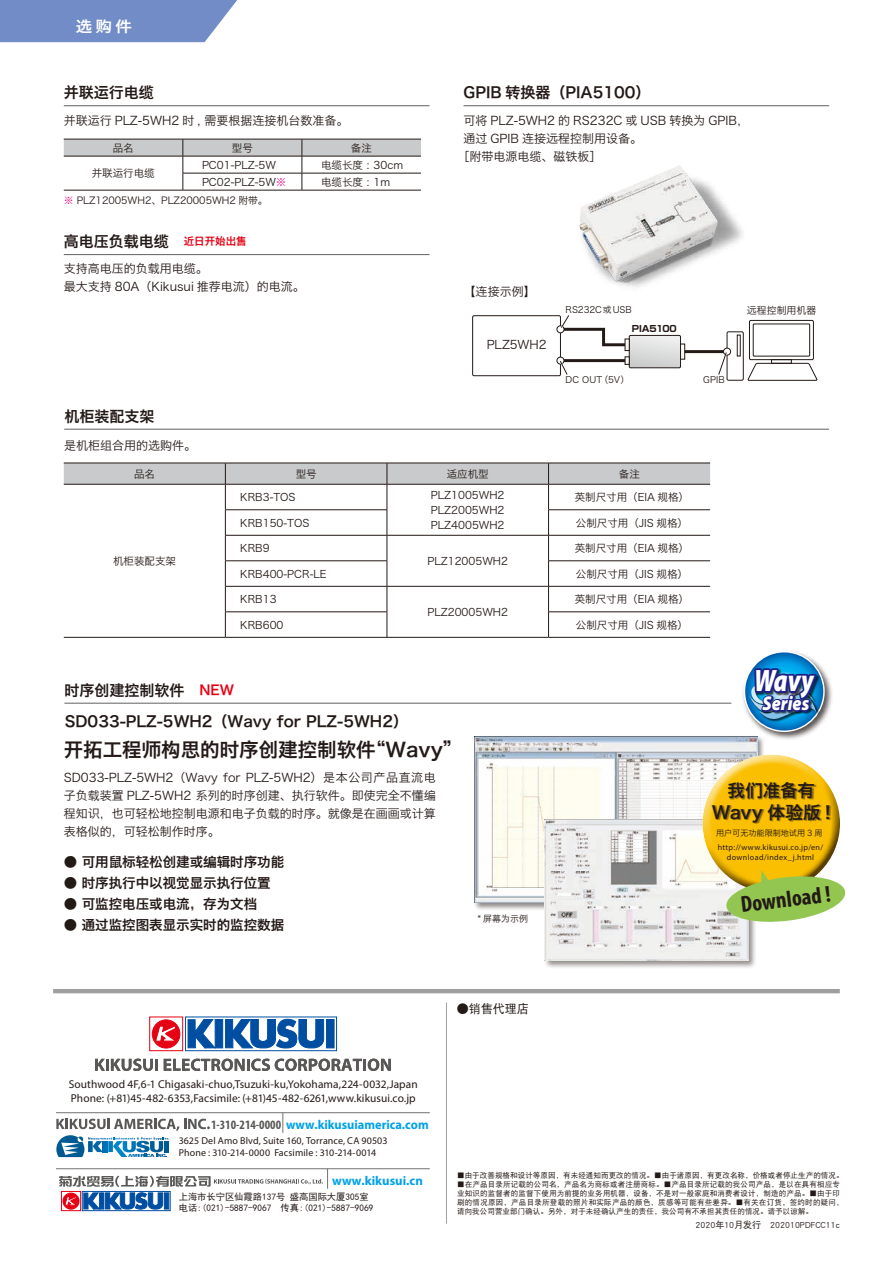
<style>
.page{position:relative;width:893px;height:1263px;background:#fff}
.page>*{position:absolute;margin:0;border:0;box-sizing:border-box;transform-origin:0 0}
.t1{font:italic 900 31.05px "Myriad Pro";color:#fff;scale:.78 1}
.t2{font:700 condensed 23.1px "Myriad Pro";color:#231916}
.t3{font:italic 900 19.95px "Myriad Pro";color:#fff;scale:.87 1}
.t4{font:19.5px "Hiragino Sans GB W6";color:#231916}
.t5{font:17.55px/21.6px "Hiragino Sans GB W6";letter-spacing:-.005em;color:#231916;text-align:center}
.t6{font:15px "Hiragino Sans GB W6";color:#231916}
.t7{font:15px "Hiragino Sans GB W6";color:#fff;scale:1.1 1}
.t8{font:13.5px "Hiragino Sans GB W6";color:#231916}
.t9{font:700 12.9px "Myriad Pro";color:#00a1e9;scale:.96 1}
.t10{font:700 12.9px "Myriad Pro";color:#00a1e9}
.t11{font:12px/18px "Hiragino Sans GB W3";color:#231916}
.t12{font:12px "DF Hei GB W5";letter-spacing:.005em;color:#231916}
.t13{font:11.85px "Hiragino Sans GB W3";letter-spacing:-.01em;color:#231916}
.t14{font:11.4px/14.2px "Myriad Pro";letter-spacing:.005em;color:#231916}
.t15{font:10.5px/15px "Hiragino Sans GB W3";color:#231916;text-align:justify}
.t16{font:10.05px/11.4px "Myriad Pro";letter-spacing:.01em;color:#231916}
.t17{font:9.9px "Hiragino Sans GB W3";letter-spacing:.005em;color:#231916}
.t18{font:9.75px "Hiragino Sans GB W3";color:#231916}
.t19{font:9.3px/11.1px "Sim Hei";color:#231916}
.t20{font:9px "DF Hei GB W5";color:#231916}
.t21{font:9px "Hiragino Sans GB W3";color:#231916}
.t22{font:8.85px "Hiragino Sans GB W3";letter-spacing:.005em;color:#231916}
.t23{font:700 8.85px "Shin Go";color:#231916}
.t24{font:8.1px/10.2px "Myriad Pro";letter-spacing:.045em;color:#231916;text-align:center}
.t25{font:8.1px "Hiragino Sans GB W3";color:#231916}
.t26{font:7.5px/9px "DF Hei GB W5";letter-spacing:.02em;color:#231916}
.s1{color:#e4007f}
.s2{font-size:10.5px;color:#e60013}
.s3{font-size:13.5px;color:#e60013}
.s4{font-stretch:condensed;color:#595857}
</style>
<div class="page">
<hr style="left:463px;top:105px;width:366px;height:1px;background:#727272">
<img style="left:579px;top:165px;width:164px;height:122px">
<hr style="left:64px;top:105px;width:365px;height:1px;background:#727272">
<hr style="left:64px;top:429px;width:765px;height:1px;background:#727272">
<svg style="left:64px;top:463px;width:646px;height:174px"></svg>
<hr style="left:64px;top:637px;width:161px;height:1px;background:#231916">
<hr style="left:225px;top:637px;width:162px;height:1px;background:#231916">
<hr style="left:387px;top:637px;width:162px;height:1px;background:#231916">
<hr style="left:549px;top:637px;width:161px;height:1px;background:#231916">
<div style="left:472px;top:315px;width:89px;height:61px;border:1px solid #231916"></div>
<div style="left:753px;top:324px;width:57px;height:32px;border:1px solid #231916"></div>
<div style="left:749px;top:320px;width:65px;height:40px;border:1px solid #231916"></div>
<svg style="left:747px;top:362px;width:71px;height:19px"></svg>
<div style="left:727px;top:331px;width:17px;height:50px;border:1px solid #231916"></div>
<div style="left:771px;top:359px;width:20px;height:4px;border:1px solid #231916"></div>
<div style="left:737px;top:335px;width:3px;height:21px;border:1px solid #231916"></div>
<hr style="left:683px;top:350px;width:44px;height:3px;background:#231916">
<div style="left:556px;top:325px;width:8px;height:8px;border:1px solid #231916;border-radius:50%"></div>
<div style="left:556px;top:357px;width:8px;height:8px;border:1px solid #231916;border-radius:50%"></div>
<div style="left:723px;top:348px;width:8px;height:7px;background:#fff;border-radius:50%"></div>
<div style="left:723px;top:348px;width:8px;height:8px;border:1px solid #231916;border-radius:50%"></div>
<svg style="left:557px;top:315px;width:128px;height:61px"></svg>
<svg style="left:717px;top:351px;width:11px;height:25px"></svg>
<svg style="left:64px;top:139px;width:357px;height:51px"></svg>
<hr style="left:64px;top:190px;width:119px;height:1px;background:#231916">
<hr style="left:183px;top:190px;width:119px;height:1px;background:#231916">
<hr style="left:302px;top:190px;width:119px;height:1px;background:#231916">
<hr style="left:64px;top:254px;width:365px;height:1px;background:#727272">
<hr style="left:64px;top:703px;width:667px;height:1px;background:#727272">
<img style="left:475px;top:736px;width:282px;height:167px">
<div style="left:543px;top:818px;width:214px;height:151px;background:#231916;opacity:.5"></div>
<img style="left:544px;top:819px;width:204px;height:141px">
<img style="left:740px;top:675px;width:92px;height:68px">
<img style="left:741px;top:651px;width:86px;height:92px">
<div style="left:0;top:0;width:237px;height:42px;background:#718cc7"></div>
<hr style="left:53px;top:989px;width:787px;height:4px;background:#a0a0a1">
<hr style="left:446px;top:1002px;width:1px;height:221px;background:#a0a0a1">
<hr style="left:56px;top:1112px;width:374px;height:1px;background:#727272">
<hr style="left:56px;top:1168px;width:374px;height:1px;background:#727272">
<div style="left:61px;top:1191px;width:20px;height:20px;border:1px solid #e60013"></div>
<div style="left:82px;top:1191px;width:88px;height:20px;border:1px solid #004ea2"></div>
<svg style="left:59px;top:1169px;width:269px;height:41px"></svg>
<svg style="left:56px;top:1119px;width:154px;height:38px"></svg>
<svg style="left:282px;top:1113px;width:1px;height:20px"></svg>
<svg style="left:95px;top:1017px;width:296px;height:54px"></svg>
<div style="left:702px;top:753px;width:135px;height:108px;background:#fff;opacity:.75"></div>
<div style="left:703px;top:776px;width:139px;height:116px;background:#231916;opacity:.75"></div>
<div style="left:713px;top:782px;width:118px;height:42px;background:#231916;opacity:.5"></div>
<svg style="left:725px;top:870px;width:121px;height:55px"></svg>
<p class="t7" style="left:76px;top:17px;width:53px">选购件</p>
<p class="t6" style="left:64px;top:83px;width:91px">并联运行电缆</p>
<p class="t11" style="left:64px;top:112px;width:286px">并联运行 PLZ-5WH2 时 , 需要根据连接机台数准备。</p>
<p class="t15" style="left:113px;top:140px;width:22px">品名</p>
<p class="t15" style="left:232px;top:140px;width:22px">型号</p>
<p class="t15" style="left:351px;top:140px;width:22px">备注</p>
<p class="t15" style="left:92px;top:165px;width:64px">并联运行电缆</p>
<p class="t15" style="left:202px;top:157px;width:75px">PC01-PLZ-5W</p>
<p class="t15" style="left:321px;top:157px;width:84px">电缆长度：30cm</p>
<p class="t15" style="left:202px;top:174px;width:86px">PC02-PLZ-5W<span class="s1">※</span></p>
<p class="t15" style="left:321px;top:174px;width:71px">电缆长度：1m</p>
<p class="t18" style="left:64px;top:194px;width:205px"><span class="s1">※</span> PLZ12005WH2、PLZ20005WH2 附带。</p>
<p class="t6" style="left:64px;top:232px;width:184px">高电压负载电缆 <span class="s2">近日开始出售</span></p>
<p class="t11" style="left:64px;top:260px;width:243px">支持高电压的负载用电缆。<br>最大支持 80A（Kikusui 推荐电流）的电流。</p>
<p class="t6" style="left:463px;top:83px;width:188px">GPIB 转换器（PIA5100）</p>
<p class="t11" style="left:463px;top:112px;width:287px">可将 PLZ-5WH2 的 RS232C 或 USB 转换为 GPIB，</p>
<p class="t11" style="left:463px;top:130px;width:180px">通过 GPIB 连接远程控制用设备。</p>
<p class="t11" style="left:457px;top:148px;width:145px">［附带电源电缆、磁铁板］</p>
<p class="t11" style="left:464px;top:282px;width:73px">【连接示例】</p>
<p class="t13" style="left:487px;top:338px;width:61px">PLZ5WH2</p>
<p class="t22" style="left:566px;top:305px;width:68px">RS232C或USB</p>
<p class="t23" style="left:632px;top:323px;width:47px">PIA5100</p>
<p class="t22" style="left:566px;top:375px;width:65px">DC OUT（5V）</p>
<p class="t17" style="left:747px;top:304px;width:71px">远程控制用机器</p>
<p class="t22" style="left:703px;top:375px;width:23px">GPIB</p>
<p class="t6" style="left:64px;top:406px;width:92px">机柜装配支架</p>
<p class="t11" style="left:64px;top:436px;width:133px">是机柜组合用的选购件。</p>
<p class="t15" style="left:134px;top:466px;width:22px">品名</p>
<p class="t15" style="left:296px;top:466px;width:22px">型号</p>
<p class="t15" style="left:447px;top:466px;width:43px">适应机型</p>
<p class="t15" style="left:619px;top:466px;width:22px">备注</p>
<p class="t15" style="left:113px;top:553px;width:64px">机柜装配支架</p>
<p class="t15" style="left:240px;top:489px;width:57px">KRB3-TOS</p>
<p class="t15" style="left:431px;top:487px;width:75px">PLZ1005WH2<br>PLZ2005WH2<br>PLZ4005WH2</p>
<p class="t15" style="left:575px;top:489px;width:116px">英制尺寸用（EIA 规格）</p>
<p class="t15" style="left:240px;top:515px;width:71px">KRB150-TOS</p>
<p class="t15" style="left:576px;top:515px;width:114px">公制尺寸用（JIS 规格）</p>
<p class="t15" style="left:240px;top:540px;width:31px">KRB9</p>
<p class="t15" style="left:427px;top:553px;width:82px">PLZ12005WH2</p>
<p class="t15" style="left:575px;top:540px;width:116px">英制尺寸用（EIA 规格）</p>
<p class="t15" style="left:240px;top:566px;width:88px">KRB400-PCR-LE</p>
<p class="t15" style="left:576px;top:566px;width:114px">公制尺寸用（JIS 规格）</p>
<p class="t15" style="left:240px;top:591px;width:38px">KRB13</p>
<p class="t15" style="left:427px;top:604px;width:82px">PLZ20005WH2</p>
<p class="t15" style="left:575px;top:591px;width:116px">英制尺寸用（EIA 规格）</p>
<p class="t15" style="left:240px;top:617px;width:45px">KRB600</p>
<p class="t15" style="left:576px;top:617px;width:114px">公制尺寸用（JIS 规格）</p>
<p class="t6" style="left:64px;top:680px;width:171px">时序创建控制软件 <span class="s3">NEW</span></p>
<p class="t6" style="left:65px;top:711px;width:345px">SD033-PLZ-5WH2（Wavy for PLZ-5WH2）</p>
<h3 class="t4" style="left:64px;top:737px;width:400px">开拓工程师构思的时序创建控制软件“Wavy”</h3>
<p class="t11" style="left:64px;top:768px;width:374px;text-align:justify">SD033-PLZ-5WH2（Wavy for PLZ-5WH2）是本公司产品直流电子负载装置 PLZ-5WH2 系列的时序创建、执行软件。即使完全不懂编程知识，也可轻松地控制电源和电子负载的时序。就像是在画画或计算表格似的，可轻松制作时序。</p>
<p class="t8" style="left:64px;top:853px;width:222px">● 可用鼠标轻松创建或编辑时序功能</p>
<p class="t8" style="left:64px;top:874px;width:208px">● 时序执行中以视觉显示执行位置</p>
<p class="t8" style="left:64px;top:895px;width:195px">● 可监控电压或电流，存为文档</p>
<p class="t8" style="left:64px;top:916px;width:222px">● 通过监控图表显示实时的监控数据</p>
<p class="t21" style="left:478px;top:913px;width:52px">* 屏幕为示例</p>
<p class="t14" style="left:69px;top:1077px;width:350px">Southwood 4F,6-1 Chigasaki-chuo,Tsuzuki-ku,Yokohama,224-0032,Japan<br>Phone: (+81)45-482-6353,Facsimile: (+81)45-482-6261,www.kikusui.co.jp</p>
<p class="t9" style="left:211px;top:1116px;width:228px"><span class="s4">1-310-214-0000</span> www.kikusuiamerica.com</p>
<p class="t16" style="left:179px;top:1135px;width:210px">3625 Del Amo Blvd, Suite 160, Torrance, CA 90503<br>Phone : 310-214-0000 Facsimile : 310-214-0014</p>
<p class="t12" style="left:457px;top:1002px;width:74px">●销售代理店</p>
<h1 class="t1" style="left:754px;top:660px;width:78px">Wavy</h1>
<h3 class="t3" style="left:763px;top:690px;width:55px">Series</h3>
<h3 class="t5" style="left:712px;top:779px;width:120px">我们准备有<br>Wavy 体验版 !</h3>
<p class="t25" style="left:716px;top:828px;width:108px">用户可无功能限制地试用 3 周</p>
<p class="t24" style="left:718px;top:842px;width:107px">http://www.kikusui.co.jp/en/ download/index_j.html</p>
<h2 class="t2" style="left:739px;top:890px;width:92px;rotate:-7deg">Download !</h2>
<p class="t10" style="left:332px;top:1172px;width:92px">www.kikusui.cn</p>
<p class="t19" style="left:179px;top:1191px;width:196px">上海市长宁区仙霞路137号 盛高国际大厦305室电话:(021)-5887-9067　传真:(021)-5887-9069</p>
<p class="t26" style="left:457px;top:1171px;width:388px">■由于改善规格和设计等原因，有未经通知而更改的情况。■由于诸原因，有更改名称，价格或者停止生产的情况。</p>
<p class="t26" style="left:457px;top:1180px;width:388px">■在产品目录所记载的公司名，产品名为商标或者注册商标。■产品目录所记载的我公司产品，是以在具有相应专业知识的监督者的监督下使用为前提的业务用机器，设备，不是对一般家庭和消费者设计，制造的产品。■由于印刷的情况原因，产品目录所登载的照片和实际产品的颜色，质感等可能有些差异。■有关在订货，签约时的疑问，请向我公司营业部门确认。另外，对于未经确认产生的责任，我公司有不承担其责任的情况。请予以谅解。</p>
<p class="t20" style="left:696px;top:1220px;width:146px">2020年10月发行　202010PDFCC11c</p>
</div>
